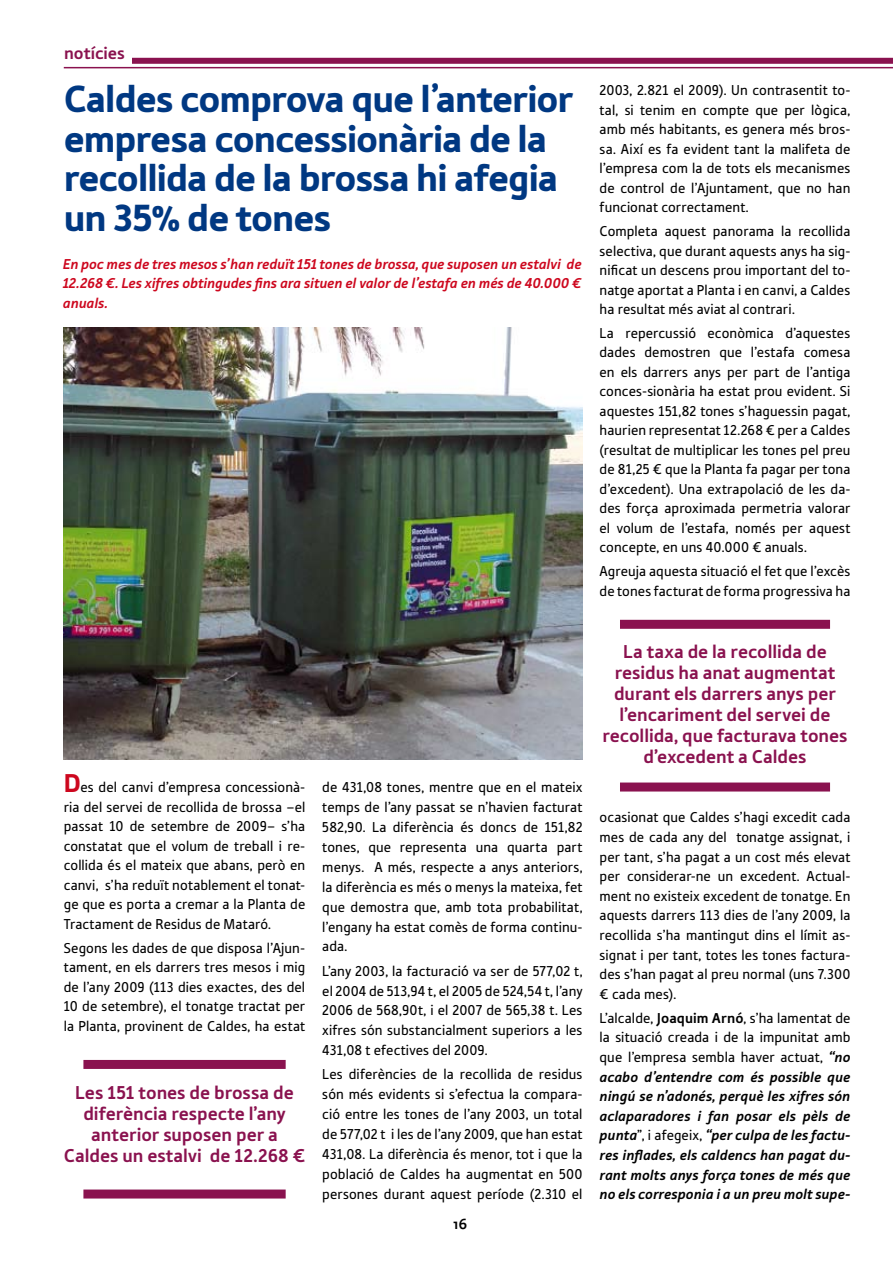
<style>
.page{position:relative;width:893px;height:1263px;background:#fff}
.page>*{position:absolute;margin:0;border:0;box-sizing:border-box;transform-origin:0 0}
.t1{font:900 39.6px/39.6px "Tabula ITC Std";letter-spacing:-.025em;color:#003882}
.t2{font:700 19.5px/21px "Tabula ITC Std";letter-spacing:-.005em;color:#8a124f;text-align:center}
.t3{font:700 18px "Tabula ITC Std";color:#8a124f}
.t4{font:15px/19.5px "Tabula ITC Std";letter-spacing:.005em;color:#000;text-align:justify}
.t5{font:italic 700 15px/19.6px "Tabula ITC Std";color:#000;text-align:justify}
.t6{font:italic 700 15px/19.5px "Tabula ITC Std";letter-spacing:-.005em;color:#cd071e;text-align:justify}
.t7{font:700 15px "Scala Sans";color:#000}
.s1{font-weight:900;font-size:27px;color:#cd071e}
.s2{font-weight:400;font-style:normal}
.s3{font-style:normal}
</style>
<div class="page">
<hr style="left:64px;top:67px;width:829px;height:1px;background:#8a124f">
<div style="left:64px;top:58px;width:829px;height:6px;background:#8a124f"></div>
<div style="left:60px;top:42px;width:72px;height:23px;background:#fff"></div>
<img style="left:64px;top:327px;width:519px;height:432px">
<div style="left:83px;top:1060px;width:203px;height:9px;background:#8a124f"></div>
<div style="left:83px;top:1189px;width:203px;height:9px;background:#8a124f"></div>
<div style="left:620px;top:620px;width:210px;height:9px;background:#8a124f"></div>
<div style="left:620px;top:782px;width:210px;height:9px;background:#8a124f"></div>
<p class="t3" style="left:64px;top:42px;width:62px">notícies</p>
<h1 class="t1" style="left:64px;top:79px;width:511px">Caldes comprova que l’anterior empresa concessionària de la recollida de la brossa hi afegia un 35% de tones</h1>
<p class="t6" style="left:63px;top:254px;width:520px">En poc mes de tres mesos s’han reduït 151 tones de brossa, que suposen un estalvi de 12.268 €. Les xifres obtingudes fins ara situen el valor de l’estafa en més de 40.000 € anuals.</p>
<p class="t4" style="left:600px;top:80px;width:252px">2003, 2.821 el 2009). Un contrasentit to&shy;tal, si tenim en compte que per lògica, amb més habitants, es genera més bros&shy;sa. Així es fa evident tant la malifeta de l’empresa com la de tots els mecanismes de control de l’Ajuntament, que no han funcionat correctament.</p>
<p class="t4" style="left:600px;top:221px;width:252px">Completa aquest panorama la recollida selectiva, que durant aquests anys ha sig&shy;nificat un descens prou important del to&shy;natge aportat a Planta i en canvi, a Caldes ha resultat més aviat al contrari.</p>
<p class="t4" style="left:600px;top:323px;width:252px">La repercussió econòmica d’aquestes dades demostren que l’estafa comesa en els darrers anys per part de l’antiga conces-sionària ha estat prou evident. Si aquestes 151,82 tones s’haguessin pagat, haurien representat 12.268 € per a Caldes (resultat de multiplicar les tones pel preu de 81,25 € que la Planta fa pagar per tona d’excedent). Una extrapolació de les da&shy;des força aproximada permetria valorar el volum de l’estafa, només per aquest concepte, en uns 40.000 € anuals.</p>
<p class="t4" style="left:600px;top:561px;width:252px">Agreuja aquesta situació el fet que l’excès de tones facturat de forma progressiva ha</p>
<p class="t4" style="left:64px;top:777px;width:243px"><span class="s1">D</span>es del canvi d’empresa concessionà&shy;ria del servei de recollida de brossa –el passat 10 de setembre de 2009– s’ha constatat que el volum de treball i re&shy;collida és el mateix que abans, però en canvi, s’ha reduït notablement el tonat&shy;ge que es porta a cremar a la Planta de Tractament de Residus de Mataró.</p>
<p class="t4" style="left:64px;top:938px;width:243px">Segons les dades de que disposa l’Ajun&shy;tament, en els darrers tres mesos i mig de l’any 2009 (113 dies exactes, des del 10 de setembre), el tonatge tractat per la Planta, provinent de Caldes, ha estat</p>
<h2 class="t2" style="left:64px;top:1082px;width:243px">Les 151 tones de brossa de diferència respecte l’any anterior suposen per a<br>Caldes un estalvi de 12.268 €</h2>
<p class="t4" style="left:322px;top:777px;width:262px;line-height:20px">de 431,08 tones, mentre que en el mateix temps de l’any passat se n’havien facturat 582,90. La diferència és doncs de 151,82 tones, que representa una quarta part menys. A més, respecte a anys anteriors, la diferència es més o menys la mateixa, fet que demostra que, amb tota probabilitat, l’engany ha estat comès de forma continu&shy;ada.</p>
<p class="t4" style="left:322px;top:960px;width:262px;line-height:20px">L’any 2003, la facturació va ser de 577,02 t, el 2004 de 513,94 t, el 2005 de 524,54 t, l’any 2006 de 568,90t, i el 2007 de 565,38 t. Les xifres són substancialment superiors a les 431,08 t efectives del 2009.</p>
<p class="t4" style="left:322px;top:1064px;width:262px;line-height:20px">Les diferències de la recollida de residus són més evidents si s’efectua la compara&shy;ció entre les tones de l’any 2003, un total de 577,02 t i les de l’any 2009, que han estat 431,08. La diferència és menor, tot i que la població de Caldes ha augmentat en 500 persones durant aquest període (2.310 el</p>
<p class="t7" style="left:453px;top:1216px;width:16px">16</p>
<h2 class="t2" style="left:602px;top:640px;width:247px">La taxa de la recollida de residus ha anat augmentat durant els darrers anys per l’encariment del servei de recollida, que facturava tones d’excedent a Caldes</h2>
<p class="t4" style="left:600px;top:807px;width:252px">ocasionat que Caldes s’hagi excedit cada mes de cada any del tonatge assignat, i per tant, s’ha pagat a un cost més elevat per considerar-ne un excedent. Actual&shy;ment no existeix excedent de tonatge. En aquests darrers 113 dies de l’any 2009, la recollida s’ha mantingut dins el límit as&shy;signat i per tant, totes les tones factura&shy;des s’han pagat al preu normal (uns 7.300 € cada mes).</p>
<p class="t5" style="left:600px;top:1008px;width:252px"><span class="s2">L’alcalde,</span> <span class="s3">Joaquim Arnó</span><span class="s2">, s’ha lamentat de la situació creada i de la impunitat amb que l’empresa sembla haver actuat,</span> “no acabo d’entendre com és possible que ningú se n’adonés, perquè les xifres són aclaparadores i fan posar els pèls de punta<span class="s2">”, i afegeix,</span> “per culpa de les factu&shy;res inflades, els caldencs han pagat du&shy;rant molts anys força tones de més que no els corresponia i a un preu molt supe-</p>
</div>
